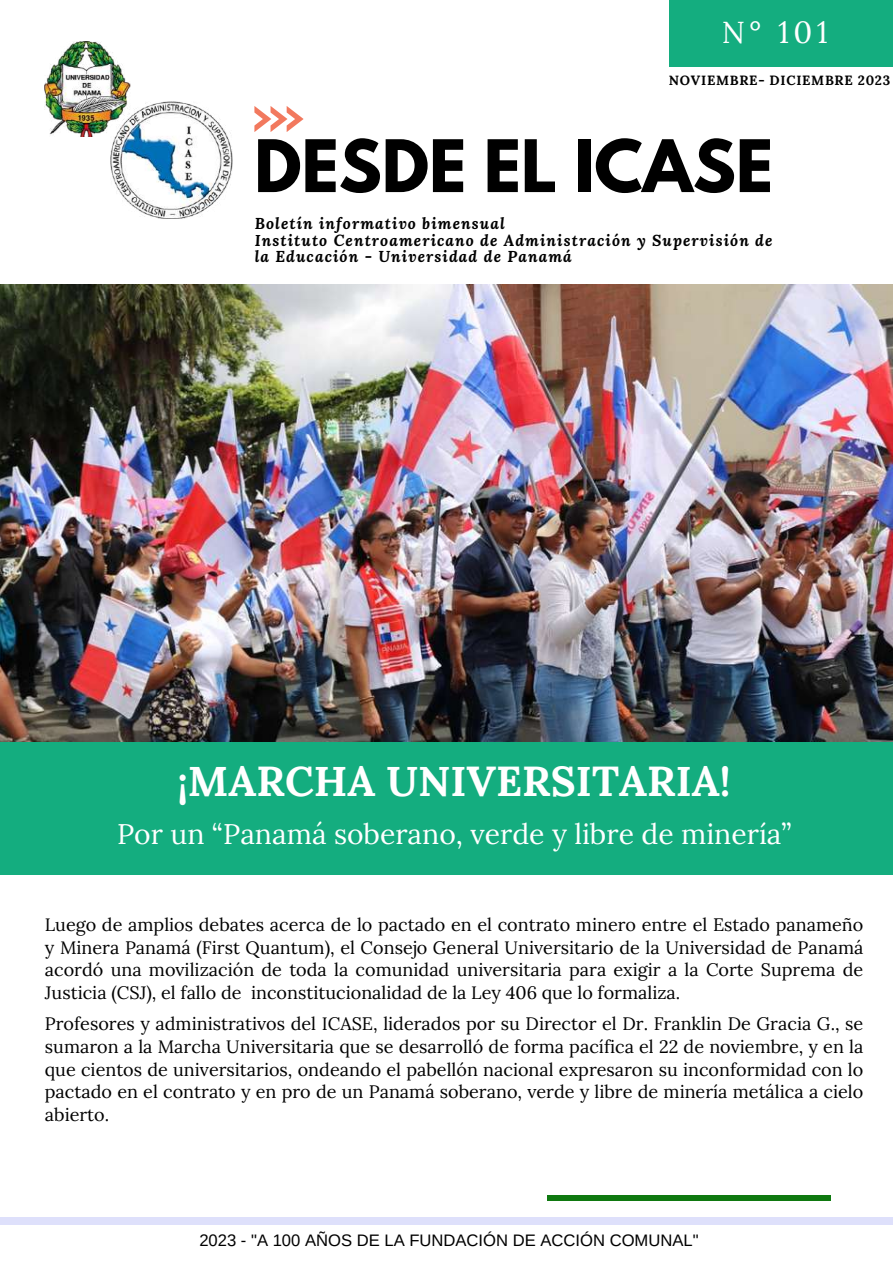
<style>
.page{position:relative;width:893px;height:1264px;background:#fff}
.page>*{position:absolute;margin:0;border:0;box-sizing:border-box;transform-origin:0 0}
.t1{font:700 64.05px "League Spartan";color:#000}
.t2{font:700 41.7px "Lora";color:#fff}
.t3{font:30.45px "Lora";color:#fff}
.t4{font:28.2px "Lora";color:#fff}
.t5{font:18px/22.5px "Lora";color:#000;text-align:justify}
.t6{font:16.65px "Arimo";color:#000}
.t7{font:italic 700 15.6px/16.8px "Lora";letter-spacing:.07em;color:#000}
.t8{font:700 13.35px "Lora";letter-spacing:.055em;color:#000}
</style>
<div class="page">
<div style="left:0;top:726px;width:892px;height:149px;background:#14ad7f"></div>
<img style="left:0;top:284px;width:892px;height:457px">
<div style="left:0;top:1217px;width:892px;height:7px;background:#dee0fb"></div>
<div style="left:668px;top:0;width:224px;height:66px;background:#14ad7f"></div>
<img style="left:111px;top:102px;width:121px;height:117px">
<img style="left:45px;top:41px;width:85px;height:96px">
<svg style="left:254px;top:106px;width:49px;height:26px"></svg>
<div style="left:547px;top:1195px;width:284px;height:6px;background:#0f7910"></div>
<h3 class="t3" style="left:721px;top:12px;width:108px">N° 101</h3>
<p class="t8" style="left:668px;top:72px;width:223px">NOVIEMBRE- DICIEMBRE 2023</p>
<h1 class="t1" style="left:254px;top:134px;width:520px">DESDE EL ICASE</h1>
<p class="t7" style="left:255px;top:214px;width:519px">Boletín informativo bimensual<br>Instituto Centroamericano de Administración y Supervisión de la Educación - Universidad de Panamá</p>
<h2 class="t2" style="left:178px;top:754px;width:554px">¡MARCHA UNIVERSITARIA!</h2>
<h3 class="t4" style="left:117px;top:815px;width:675px">Por un “Panamá soberano, verde y libre de minería”</h3>
<p class="t5" style="left:45px;top:913px;width:819px">Luego de amplios debates acerca de lo pactado en el contrato minero entre el Estado panameño y Minera Panamá (First Quantum), el Consejo General Universitario de la Universidad de Panamá acordó una movilización de toda la comunidad universitaria para exigir a la Corte Suprema de Justicia (CSJ), el fallo de inconstitucionalidad de la Ley 406 que lo formaliza.</p>
<p class="t5" style="left:45px;top:1012px;width:819px">Profesores y administrativos del ICASE, liderados por su Director el Dr. Franklin De Gracia G., se sumaron a la Marcha Universitaria que se desarrolló de forma pacífica el 22 de noviembre, y en la que cientos de universitarios, ondeando el pabellón nacional expresaron su inconformidad con lo pactado en el contrato y en pro de un Panamá soberano, verde y libre de minería metálica a cielo abierto.</p>
<p class="t6" style="left:199px;top:1230px;width:500px">2023 - "A 100 AÑOS DE LA FUNDACIÓN DE ACCIÓN COMUNAL"</p>
</div>
